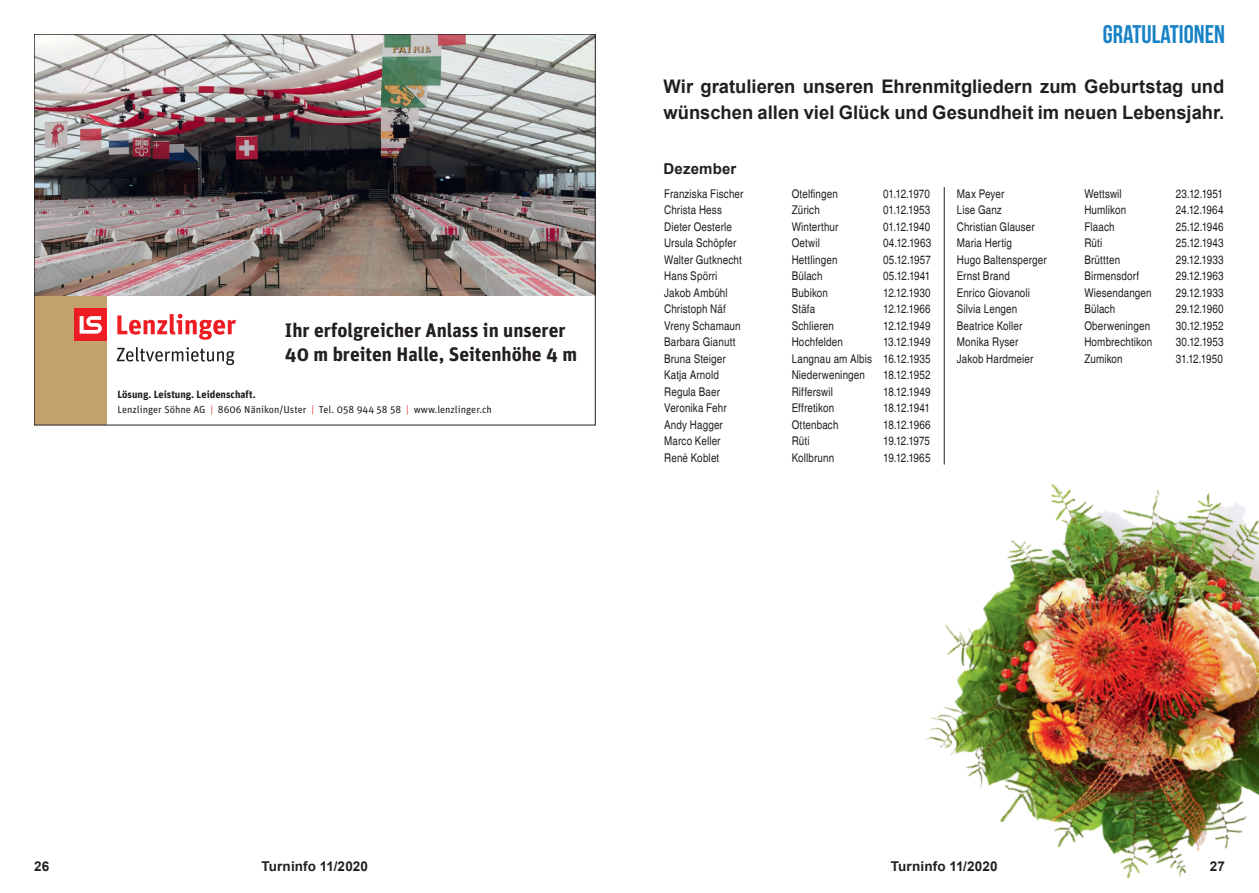
<style>
.page{position:relative;width:1259px;height:893px;background:#fff}
.page>*{position:absolute;margin:0;border:0;box-sizing:border-box;transform-origin:0 0}
.t1{font:700 25.5px "Bebas Neue";color:#1782c5}
.t2{font:700 19.5px/23.4px "Unit";color:#231f20}
.t3{font:700 18.75px/25.5px "Arial";color:#231f20}
.t4{font:700 15px "Arial";letter-spacing:.01em;color:#231f20}
.t5{font:700 13.5px "Arial";letter-spacing:.01em;color:#231f20}
.t6{font:condensed 12px "Helvetica";letter-spacing:.01em;color:#231f20}
.t7{font:700 10.5px "Unit";color:#231f20}
.t8{font:10.2px "Unit";color:#231f20}
.s1{color:#ee3a3f}
</style>
<div class="page">
<hr style="left:944px;top:187px;width:1px;height:278px;background:#231f20">
<img style="left:926px;top:415px;width:333px;height:464px">
<div style="left:34px;top:213px;width:72px;height:212px;background:#c4a26e"></div>
<img style="left:36px;top:36px;width:557px;height:260px">
<div style="left:74px;top:309px;width:33px;height:32px;background:#ee1d23"></div>
<svg style="left:80px;top:316px;width:22px;height:18px"></svg>
<svg style="left:117px;top:314px;width:119px;height:26px"></svg>
<svg style="left:117px;top:347px;width:117px;height:18px"></svg>
<h1 class="t1" style="left:1103px;top:21px;width:124px">GRATULATIONEN</h1>
<h3 class="t3" style="left:663px;top:75px;width:562px">Wir gratulieren unseren Ehrenmitgliedern zum Geburtstag und wünschen allen viel Glück und Gesundheit im neuen Lebensjahr.</h3>
<h2 class="t2" style="left:285px;top:318px;width:294px">Ihr erfolgreicher Anlass in unserer<br>40 m breiten Halle, Seitenhöhe 4 m</h2>
<p class="t7" style="left:117px;top:387px;width:140px">Lösung. Leistung. Leidenschaft.</p>
<p class="t8" style="left:117px;top:403px;width:376px">Lenzlinger Söhne AG <span class="s1">|</span> 8606 Nänikon/Uster <span class="s1">|</span> Tel. 058 944 58 58 <span class="s1">|</span> www.lenzlinger.ch</p>
<p class="t4" style="left:663px;top:159px;width:74px">Dezember</p>
<p class="t6" style="left:664px;top:187px;width:81px">Franziska Fischer</p>
<p class="t6" style="left:791px;top:187px;width:48px">Otelfingen</p>
<p class="t6" style="left:883px;top:187px;width:48px">01.12.1970</p>
<p class="t6" style="left:664px;top:203px;width:59px">Christa Hess</p>
<p class="t6" style="left:791px;top:203px;width:30px">Zürich</p>
<p class="t6" style="left:883px;top:203px;width:48px">01.12.1953</p>
<p class="t6" style="left:664px;top:220px;width:69px">Dieter Oesterle</p>
<p class="t6" style="left:791px;top:220px;width:48px">Winterthur</p>
<p class="t6" style="left:883px;top:220px;width:49px">01.12.1940</p>
<p class="t6" style="left:664px;top:236px;width:74px">Ursula Schöpfer</p>
<p class="t6" style="left:791px;top:236px;width:30px">Oetwil</p>
<p class="t6" style="left:883px;top:236px;width:49px">04.12.1963</p>
<p class="t6" style="left:664px;top:253px;width:79px">Walter Gutknecht</p>
<p class="t6" style="left:791px;top:253px;width:47px">Hettlingen</p>
<p class="t6" style="left:883px;top:253px;width:49px">05.12.1957</p>
<p class="t6" style="left:664px;top:269px;width:55px">Hans Spörri</p>
<p class="t6" style="left:791px;top:269px;width:32px">Bülach</p>
<p class="t6" style="left:883px;top:269px;width:49px">05.12.1941</p>
<p class="t6" style="left:664px;top:286px;width:65px">Jakob Ambühl</p>
<p class="t6" style="left:791px;top:286px;width:38px">Bubikon</p>
<p class="t6" style="left:883px;top:286px;width:49px">12.12.1930</p>
<p class="t6" style="left:664px;top:302px;width:63px">Christoph Näf</p>
<p class="t6" style="left:791px;top:302px;width:25px">Stäfa</p>
<p class="t6" style="left:883px;top:302px;width:49px">12.12.1966</p>
<p class="t6" style="left:664px;top:319px;width:78px">Vreny Schamaun</p>
<p class="t6" style="left:791px;top:319px;width:44px">Schlieren</p>
<p class="t6" style="left:883px;top:319px;width:49px">12.12.1949</p>
<p class="t6" style="left:664px;top:335px;width:73px">Barbara Gianutt</p>
<p class="t6" style="left:791px;top:335px;width:53px">Hochfelden</p>
<p class="t6" style="left:883px;top:335px;width:49px">13.12.1949</p>
<p class="t6" style="left:664px;top:352px;width:63px">Bruna Steiger</p>
<p class="t6" style="left:791px;top:352px;width:140px">Langnau am Albis 16.12.1935</p>
<p class="t6" style="left:664px;top:368px;width:56px">Katja Arnold</p>
<p class="t6" style="left:791px;top:368px;width:75px">Niederweningen</p>
<p class="t6" style="left:883px;top:368px;width:49px">18.12.1952</p>
<p class="t6" style="left:664px;top:385px;width:57px">Regula Baer</p>
<p class="t6" style="left:791px;top:385px;width:43px">Rifferswil</p>
<p class="t6" style="left:883px;top:385px;width:49px">18.12.1949</p>
<p class="t6" style="left:664px;top:401px;width:64px">Veronika Fehr</p>
<p class="t6" style="left:791px;top:401px;width:44px">Effretikon</p>
<p class="t6" style="left:883px;top:401px;width:48px">18.12.1941</p>
<p class="t6" style="left:664px;top:418px;width:60px">Andy Hagger</p>
<p class="t6" style="left:791px;top:418px;width:48px">Ottenbach</p>
<p class="t6" style="left:883px;top:418px;width:49px">18.12.1966</p>
<p class="t6" style="left:664px;top:434px;width:58px">Marco Keller</p>
<p class="t6" style="left:791px;top:434px;width:19px">Rüti</p>
<p class="t6" style="left:883px;top:434px;width:48px">19.12.1975</p>
<p class="t6" style="left:664px;top:451px;width:57px">René Koblet</p>
<p class="t6" style="left:791px;top:451px;width:44px">Kollbrunn</p>
<p class="t6" style="left:883px;top:451px;width:49px">19.12.1965</p>
<p class="t6" style="left:956px;top:187px;width:49px">Max Peyer</p>
<p class="t6" style="left:1084px;top:187px;width:39px">Wettswil</p>
<p class="t6" style="left:1175px;top:187px;width:49px">23.12.1951</p>
<p class="t6" style="left:956px;top:203px;width:47px">Lise Ganz</p>
<p class="t6" style="left:1084px;top:203px;width:43px">Humlikon</p>
<p class="t6" style="left:1175px;top:203px;width:49px">24.12.1964</p>
<p class="t6" style="left:956px;top:220px;width:79px">Christian Glauser</p>
<p class="t6" style="left:1084px;top:220px;width:32px">Flaach</p>
<p class="t6" style="left:1175px;top:220px;width:49px">25.12.1946</p>
<p class="t6" style="left:956px;top:236px;width:57px">Maria Hertig</p>
<p class="t6" style="left:1084px;top:236px;width:19px">Rüti</p>
<p class="t6" style="left:1175px;top:236px;width:49px">25.12.1943</p>
<p class="t6" style="left:956px;top:253px;width:91px">Hugo Baltensperger</p>
<p class="t6" style="left:1084px;top:253px;width:37px">Brüttten</p>
<p class="t6" style="left:1175px;top:253px;width:49px">29.12.1933</p>
<p class="t6" style="left:956px;top:269px;width:55px">Ernst Brand</p>
<p class="t6" style="left:1084px;top:269px;width:56px">Birmensdorf</p>
<p class="t6" style="left:1175px;top:269px;width:49px">29.12.1963</p>
<p class="t6" style="left:956px;top:286px;width:75px">Enrico Giovanoli</p>
<p class="t6" style="left:1084px;top:286px;width:69px">Wiesendangen</p>
<p class="t6" style="left:1175px;top:286px;width:49px">29.12.1933</p>
<p class="t6" style="left:956px;top:302px;width:62px">Silvia Lengen</p>
<p class="t6" style="left:1084px;top:302px;width:32px">Bülach</p>
<p class="t6" style="left:1175px;top:302px;width:49px">29.12.1960</p>
<p class="t6" style="left:956px;top:319px;width:67px">Beatrice Koller</p>
<p class="t6" style="left:1084px;top:319px;width:67px">Oberweningen</p>
<p class="t6" style="left:1175px;top:319px;width:49px">30.12.1952</p>
<p class="t6" style="left:956px;top:335px;width:63px">Monika Ryser</p>
<p class="t6" style="left:1084px;top:335px;width:69px">Hombrechtikon</p>
<p class="t6" style="left:1175px;top:335px;width:49px">30.12.1953</p>
<p class="t6" style="left:956px;top:352px;width:78px">Jakob Hardmeier</p>
<p class="t6" style="left:1084px;top:352px;width:40px">Zumikon</p>
<p class="t6" style="left:1175px;top:352px;width:48px">31.12.1950</p>
<p class="t5" style="left:34px;top:857px;width:17px">26</p>
<p class="t5" style="left:261px;top:857px;width:108px">Turninfo 11/2020</p>
<p class="t5" style="left:891px;top:857px;width:108px">Turninfo 11/2020</p>
<p class="t5" style="left:1209px;top:857px;width:17px">27</p>
</div>
